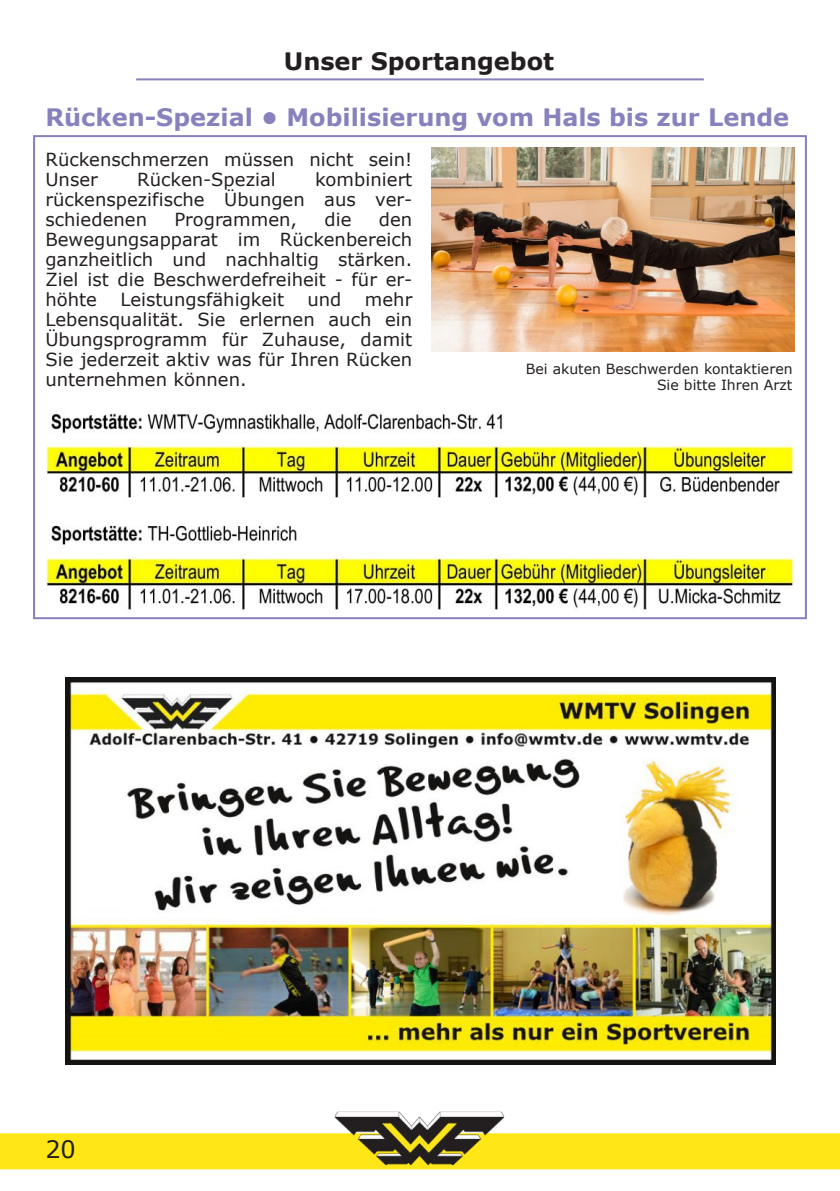
<style>
.page{position:relative;width:840px;height:1191px;background:#fff}
.page>*{position:absolute;margin:0;border:0;box-sizing:border-box;transform-origin:0 0}
.t1{font:700 24px "Verdana";color:#8781bd}
.t2{font:700 24px "Verdana";color:#231f20}
.t3{font:24px "Verdana";color:#231f20}
.t4{font:18px/20px "Verdana";color:#231f20;text-align:justify}
.t5{font:14px/16px "Verdana";letter-spacing:.005em;color:#231f20;text-align:right}
</style>
<div class="page">
<div style="left:0;top:1133px;width:839px;height:36px;background:#ffe616"></div>
<img style="left:334px;top:1111px;width:170px;height:54px">
<hr style="left:136px;top:78px;width:567px;height:2px;background:#8781bd">
<div style="left:33px;top:135px;width:773px;height:484px;border:2px solid #8781bd"></div>
<img style="left:431px;top:147px;width:363px;height:204px">
<img style="left:45px;top:413px;width:749px;height:197px">
<img style="left:65px;top:677px;width:709px;height:387px">
<h1 class="t2" style="left:284px;top:45px;width:271px">Unser Sportangebot</h1>
<h1 class="t1" style="left:45px;top:102px;width:744px">Rücken-Spezial • Mobilisierung vom Hals bis zur Lende</h1>
<p class="t4" style="left:45px;top:148px;width:368px">Rückenschmerzen müssen nicht sein!<br>Unser</p>
<p class="t4" style="left:45px;top:168px;width:368px;text-indent:270px">kombiniert rückenspezifische Übungen aus ver&shy;schiedenen</p>
<p class="t4" style="left:137px;top:168px;width:140px">Rücken-Spezial</p>
<p class="t4" style="left:45px;top:208px;width:368px;text-indent:333px">den Bewegungsapparat im Rückenbereich ganzheitlich und nachhaltig stärken.<br>Ziel ist die Beschwerdefreiheit - für er&shy;höhte</p>
<p class="t4" style="left:174px;top:208px;width:124px">Programmen,</p>
<p class="t4" style="left:324px;top:208px;width:28px">die</p>
<p class="t4" style="left:120px;top:288px;width:165px">Leistungsfähigkeit</p>
<p class="t4" style="left:307px;top:288px;width:36px">und</p>
<p class="t4" style="left:45px;top:288px;width:368px;text-indent:319px">mehr Lebensqualität. Sie erlernen auch ein Übungsprogramm für Zuhause, damit Sie jederzeit aktiv was für Ihren Rücken unternehmen können.</p>
<p class="t5" style="left:525px;top:360px;width:268px">Bei akuten Beschwerden kontaktieren<br>Sie bitte Ihren Arzt</p>
<h1 class="t3" style="left:45px;top:1134px;width:32px">20</h1>
</div>
